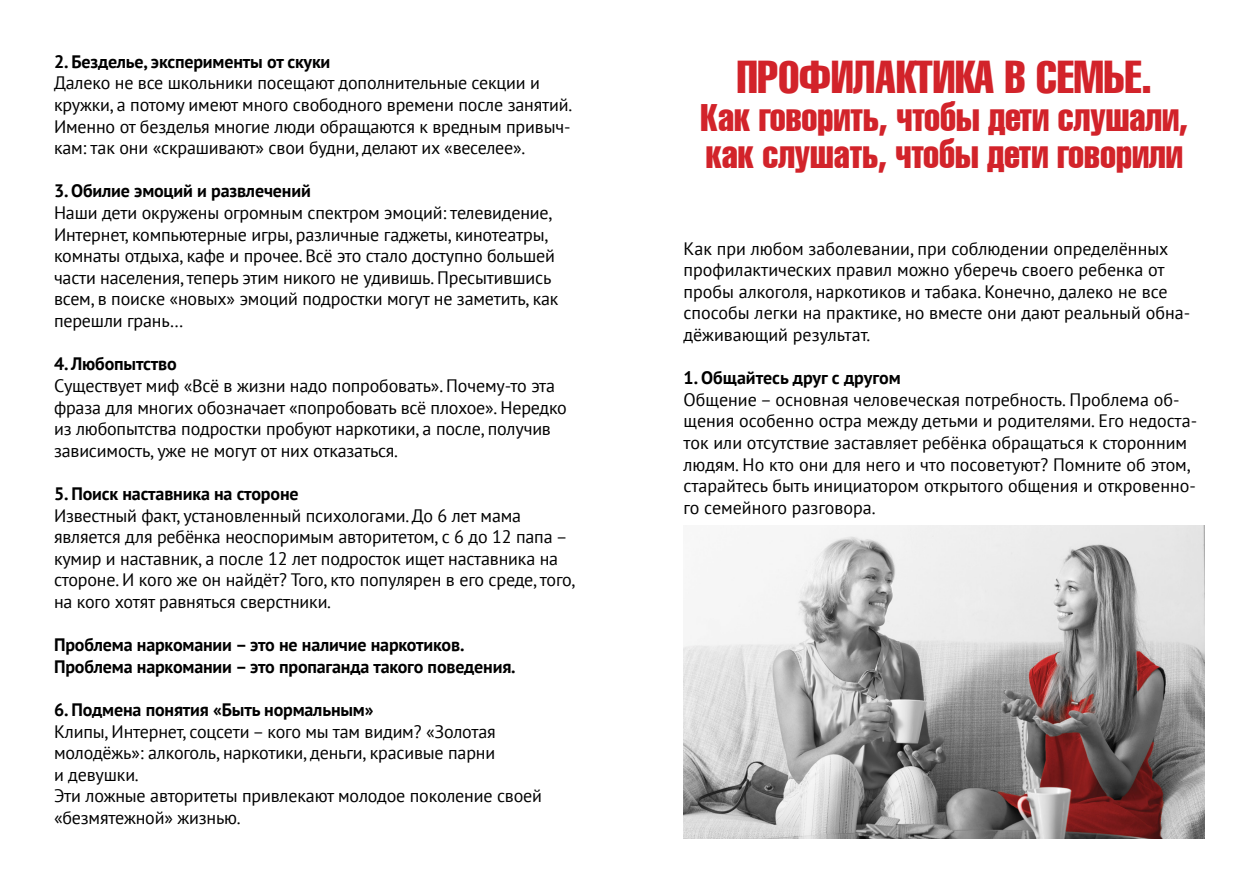
<style>
.page{position:relative;width:1259px;height:893px;background:#fff}
.page>*{position:absolute;margin:0;border:0;box-sizing:border-box;transform-origin:0 0}
.t1{font:45px "A1012 Helvetika Co Mpress";color:#d2232a}
.t2{font:37.5px/37.5px "A1012 Helvetika Co Mpress";color:#d2232a}
.t3{font:18px/21.6px "PT Sans";letter-spacing:-.01em;color:#000}
.t4{font:700 18px/21.6px "PT Sans";letter-spacing:-.01em;color:#000}
</style>
<div class="page">
<img style="left:683px;top:525px;width:522px;height:314px">
<p class="t4" style="left:54px;top:50px;width:278px">2. Безделье, эксперименты от скуки</p>
<p class="t3" style="left:54px;top:72px;width:520px">Далеко не все школьники посещают дополнительные секции и кружки, а потому имеют много свободного времени после занятий.<br>Именно от безделья многие люди обращаются к вредным привыч&shy;кам: так они «скрашивают» свои будни, делают их «веселее».</p>
<p class="t4" style="left:54px;top:180px;width:258px">3. Обилие эмоций и развлечений</p>
<p class="t3" style="left:54px;top:202px;width:506px">Наши дети окружены огромным спектром эмоций: телевидение, Интернет, компьютерные игры, различные гаджеты, кинотеатры, комнаты отдыха, кафе и прочее. Всё это стало доступно большей части населения, теперь этим никого не удивишь. Пресытившись всем, в поиске «новых» эмоций подростки могут не заметить, как перешли грань…</p>
<p class="t4" style="left:54px;top:353px;width:124px">4. Любопытство</p>
<p class="t3" style="left:54px;top:374px;width:514px">Существует миф «Всё в жизни надо попробовать». Почему-то эта фраза для многих обозначает «попробовать всё плохое». Нередко из любопытства подростки пробуют наркотики, а после, получив зависимость, уже не могут от них отказаться.</p>
<p class="t4" style="left:54px;top:482px;width:246px">5. Поиск наставника на стороне</p>
<p class="t3" style="left:54px;top:504px;width:523px">Известный факт, установленный психологами. До 6 лет мама является для ребёнка неоспоримым авторитетом, с 6 до 12 папа – кумир и наставник, а после 12 лет подросток ищет наставника на стороне. И кого же он найдёт? Того, кто популярен в его среде, того, на кого хотят равняться сверстники.</p>
<p class="t4" style="left:54px;top:634px;width:463px">Проблема наркомании – это не наличие наркотиков.<br>Проблема наркомании – это пропаганда такого поведения.</p>
<p class="t4" style="left:54px;top:698px;width:321px">6. Подмена понятия «Быть нормальным»</p>
<p class="t3" style="left:54px;top:720px;width:489px">Клипы, Интернет, соцсети – кого мы там видим? «Золотая молодёжь»: алкоголь, наркотики, деньги, красивые парни<br>и девушки.<br>Эти ложные авторитеты привлекают молодое поколение своей «безмятежной» жизнью.</p>
<h1 class="t1" style="left:736px;top:53px;width:417px">ПРОФИЛАКТИКА В СЕМЬЕ.</h1>
<h2 class="t2" style="left:700px;top:99px;width:489px">Как говорить, чтобы дети слушали, как слушать, чтобы дети говорили</h2>
<p class="t3" style="left:683px;top:237px;width:508px">Как при любом заболевании, при соблюдении определённых профилактических правил можно уберечь своего ребенка от пробы алкоголя, наркотиков и табака. Конечно, далеко не все способы легки на практике, но вместе они дают реальный обна&shy;дёживающий результат.</p>
<p class="t4" style="left:683px;top:367px;width:219px">1. Общайтесь друг с другом</p>
<p class="t3" style="left:683px;top:388px;width:515px">Общение – основная человеческая потребность. Проблема об&shy;щения особенно остра между детьми и родителями. Его недоста&shy;ток или отсутствие заставляет ребёнка обращаться к сторонним людям. Но кто они для него и что посоветуют? Помните об этом, старайтесь быть инициатором открытого общения и откровенно&shy;го семейного разговора.</p>
</div>
